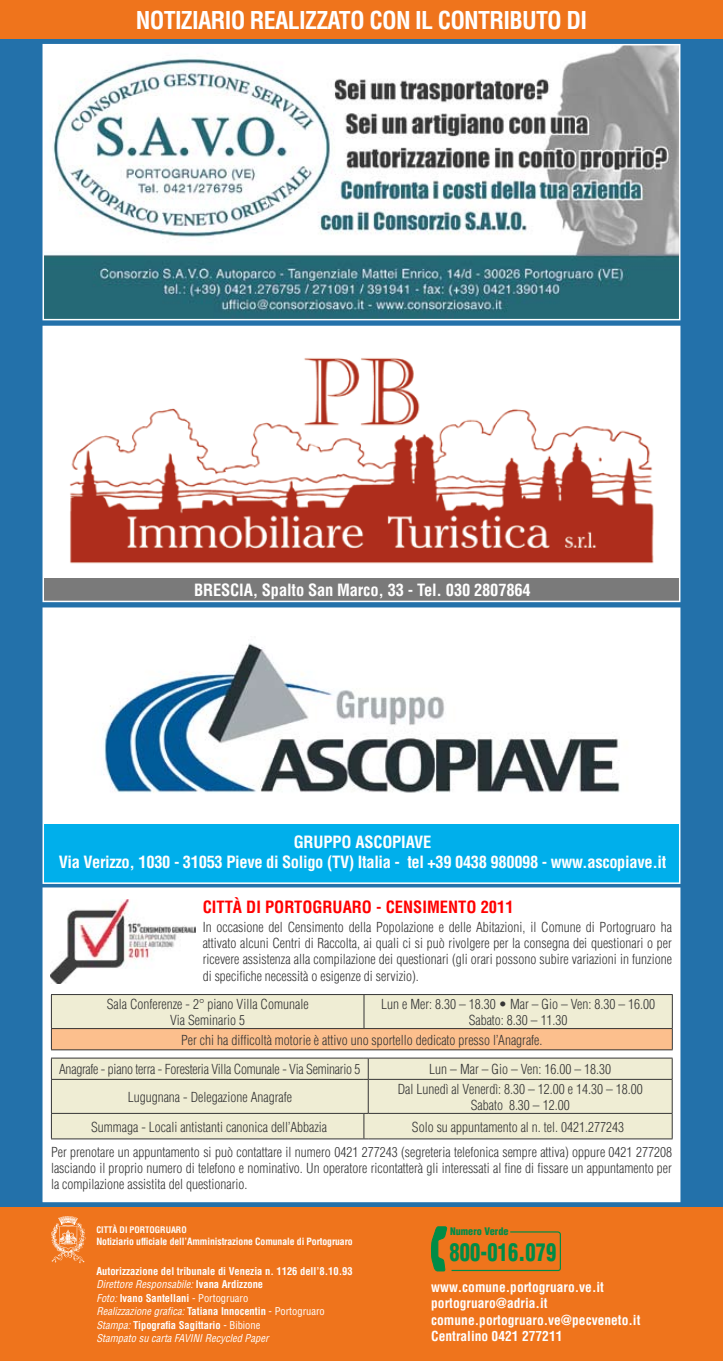
<style>
.page{position:relative;width:723px;height:1361px;background:#fff}
.page>*{position:absolute;margin:0;border:0;box-sizing:border-box;transform-origin:0 0}
.t1{font:700 condensed 24px "Helvetica";letter-spacing:-.03em;color:#fff}
.t2{font:900 condensed 24px "Helvetica";letter-spacing:.01em;color:#008c47;scale:.85 1}
.t3{font:700 condensed 16.5px/19.8px "Helvetica";letter-spacing:-.02em;color:#fff;text-align:center}
.t4{font:700 condensed 16.5px "Helvetica";color:#f00}
.t5{font:300 condensed 13.5px/16.2px "Helvetica";color:#353535;text-align:center}
.t6{font:700 condensed 13.5px/16.5px "Helvetica";color:#fff}
.t7{font:700 condensed 10.5px/13.5px "Helvetica";color:#fff}
.t8{font:900 condensed 10.2px "Helvetica";color:#008c47}
.t9{font:700 condensed 9.75px "Helvetica";letter-spacing:-.01em;color:#fff}
.t10{font:700 condensed 8.85px "Helvetica";color:#fff}
.s1{font-weight:400;font-style:italic}
.s2{font-weight:400}
</style>
<div class="page">
<div style="left:0;top:32px;width:723px;height:1208px;background:#2371aa"></div>
<div style="left:0;top:1207px;width:723px;height:154px;background:#ef741c"></div>
<div style="left:0;top:0;width:723px;height:38px;background:#ef741c"></div>
<svg style="left:51px;top:1216px;width:35px;height:47px"></svg>
<svg style="left:431px;top:1226px;width:130px;height:46px"></svg>
<img style="left:46px;top:47px;width:631px;height:270px">
<div style="left:43px;top:44px;width:637px;height:276px;border:2px solid #fff"></div>
<div style="left:43px;top:608px;width:637px;height:275px;background:#fff"></div>
<div style="left:43px;top:824px;width:637px;height:59px;background:#00afeb"></div>
<div style="left:43px;top:607px;width:637px;height:277px;border:2px solid #fff"></div>
<img style="left:104px;top:643px;width:516px;height:150px">
<div style="left:43px;top:887px;width:637px;height:315px;background:#fff;border:2px solid #fff"></div>
<img style="left:51px;top:899px;width:144px;height:84px">
<svg style="left:51px;top:994px;width:622px;height:55px;background:#ecd4b3"></svg>
<hr style="left:51px;top:1049px;width:313px;height:1px;background:#353535">
<hr style="left:364px;top:1049px;width:309px;height:1px;background:#353535">
<div style="left:52px;top:1058px;width:620px;height:80px;background:#efedd4"></div>
<hr style="left:51px;top:1057px;width:313px;height:1px;background:#353535">
<svg style="left:51px;top:1058px;width:1px;height:21px"></svg>
<hr style="left:368px;top:1057px;width:304px;height:1px;background:#353535">
<svg style="left:672px;top:1058px;width:1px;height:21px"></svg>
<hr style="left:51px;top:1079px;width:313px;height:1px;background:#353535">
<hr style="left:51px;top:1079px;width:1px;height:34px;background:#353535">
<svg style="left:364px;top:1057px;width:5px;height:23px"></svg>
<hr style="left:368px;top:1079px;width:304px;height:1px;background:#353535">
<hr style="left:368px;top:1079px;width:1px;height:34px;background:#353535">
<hr style="left:672px;top:1079px;width:1px;height:34px;background:#353535">
<hr style="left:51px;top:1113px;width:313px;height:1px;background:#353535">
<svg style="left:51px;top:1113px;width:1px;height:25px"></svg>
<hr style="left:368px;top:1113px;width:304px;height:1px;background:#353535">
<svg style="left:672px;top:1113px;width:1px;height:25px"></svg>
<hr style="left:51px;top:1138px;width:313px;height:1px;background:#353535">
<svg style="left:363px;top:1113px;width:5px;height:26px"></svg>
<hr style="left:368px;top:1138px;width:304px;height:1px;background:#353535">
<div style="left:43px;top:326px;width:637px;height:275px;background:#fff"></div>
<div style="left:43px;top:578px;width:637px;height:23px;background:#7a7a7a"></div>
<div style="left:43px;top:326px;width:637px;height:276px;border:2px solid #fff"></div>
<img style="left:70px;top:358px;width:584px;height:206px">
<h1 class="t1" style="left:136px;top:6px;width:453px">NOTIZIARIO REALIZZATO CON IL CONTRIBUTO DI</h1>
<p class="t3" style="left:194px;top:580px;width:338px">BRESCIA, Spalto San Marco, 33 - Tel. 030 2807864</p>
<p class="t3" style="left:59px;top:832px;width:609px">GRUPPO ASCOPIAVE<br>Via Verizzo, 1030 - 31053 Pieve di Soligo (TV) Italia - tel +39 0438 980098 - www.ascopiave.it</p>
<p class="t4" style="left:203px;top:897px;width:18px">Città</p>
<p class="t4" style="left:246px;top:897px;width:39px">di Portogruaro</p>
<p class="t4" style="left:376px;top:897px;width:139px">- CENSIMENTO 2011</p>
<p class="t5" style="left:203px;top:919px;width:471px;text-align:justify">In occasione del Censimento della Popolazione e delle Abitazioni, il Comune di Portogruaro ha attivato alcuni Centri di Raccolta, ai quali ci si può rivolgere per la consegna dei questionari o per ricevere assistenza alla compilazione dei questionari (gli orari possono subire variazioni in funzione di specifiche necessità o esigenze di servizio).</p>
<p class="t5" style="left:107px;top:995px;width:203px">Sala Conferenze - 2° piano Villa Comunale<br>Via Seminario 5</p>
<p class="t5" style="left:381px;top:995px;width:276px">Lun e Mer: 8.30 – 18.30 • Mar – Gio – Ven: 8.30 – 16.00<br>Sabato: 8.30 – 11.30</p>
<p class="t5" style="left:59px;top:1025px;width:485px;line-height:29.5px;text-align:left;text-indent:122px">Per chi ha difficoltà motorie è attivo uno sportello dedicato presso l’Anagrafe.<br>Anagrafe - piano terra - Foresteria Villa Comunale - Via Seminario 5</p>
<p class="t5" style="left:429px;top:1061px;width:183px">Lun – Mar – Gio – Ven: 16.00 – 18.30</p>
<p class="t5" style="left:128px;top:1088px;width:166px">Lugugnana - Delegazione Anagrafe</p>
<p class="t5" style="left:398px;top:1080px;width:246px">Dal Lunedì al Venerdì: 8.30 – 12.00 e 14.30 – 18.00<br>Sabato 8.30 – 12.00</p>
<p class="t5" style="left:91px;top:1118px;width:238px">Summaga - Locali antistanti canonica dell’Abbazia</p>
<p class="t5" style="left:51px;top:1113px;width:622px;line-height:25.5px;text-align:left;text-indent:361px">Solo su appuntamento al n. tel. 0421.277243<br>Per prenotare un appuntamento si può contattare il numero 0421 277243 (segreteria telefonica sempre attiva) oppure 0421 277208</p>
<p class="t5" style="left:51px;top:1160px;width:622px;text-align:left">lasciando il proprio numero di telefono e nominativo. Un operatore ricontatterà gli interessati al fine di fissare un appuntamento per la compilazione assistita del questionario.</p>
<p class="t10" style="left:96px;top:1225px;width:10px">Città</p>
<p class="t10" style="left:120px;top:1225px;width:69px">DI PORTOGRUARO</p>
<p class="t9" style="left:96px;top:1235px;width:258px">Notiziario ufficiale dell’Amministrazione Comunale di Portogruaro</p>
<p class="t7" style="left:96px;top:1264px;width:258px">Autorizzazione del tribunale di Venezia n. 1126 dell’8.10.93<br><span class="s1">Direttore Responsabile:</span> Ivana Ardizzone<br><span class="s1">Foto:</span> Ivano Santellani <span class="s2">- Portogruaro<br></span><span class="s1">Realizzazione grafica:</span> Tatiana Innocentin <span class="s2">- Portogruaro </span><span class="s1">Stampa:</span> Tipografia Sagittario <span class="s2">- Bibione<br></span><span class="s1">Stampato su carta FAVINI Recycled Paper</span></p>
<p class="t8" style="left:450px;top:1225px;width:60px">Numero Verde</p>
<h1 class="t2" style="left:449px;top:1237px;width:127px">800-016.079</h1>
<p class="t6" style="left:431px;top:1278px;width:211px">www.comune.portogruaro.ve.it portogruaro@adria.it comune.portogruaro.ve@pecveneto.it<br>Centralino 0421 277211</p>
</div>
